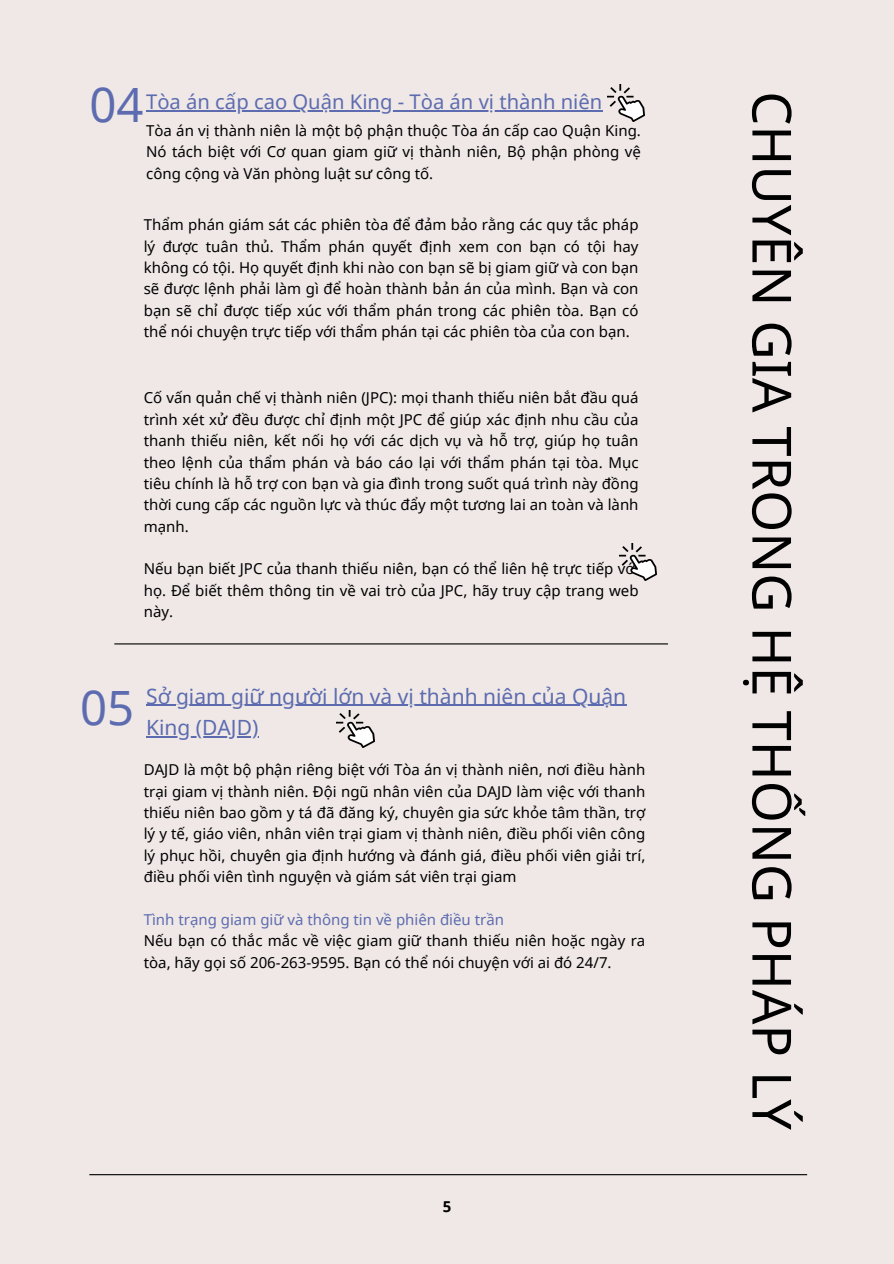
<style>
.page{position:relative;width:894px;height:1264px;background:#fff}
.page>*{position:absolute;margin:0;border:0;box-sizing:border-box;transform-origin:0 0}
.t1{font:54px "Noto Sans";color:#000001}
.t2{font:47.25px "Noto Sans";color:#5d6cb0}
.t3{font:21px "Noto Sans";color:#5d6cb0}
.t4{font:20.25px "Noto Sans";color:#5d6cb0}
.t5{font:15px/21.3px "Noto Sans";color:#000001;text-align:justify}
.t6{font:15px "Noto Sans";color:#5d6cb0}
.t7{font:700 15px "Noto Sans";color:#000001}
</style>
<div class="page">
<div style="left:0;top:0;width:893px;height:1263px;background:#efe8e6"></div>
<hr style="left:114px;top:643px;width:553px;height:1px;background:#000001">
<img style="left:607px;top:85px;width:37px;height:37px">
<hr style="left:146px;top:110px;width:456px;height:1px;background:#5d6cb0">
<hr style="left:146px;top:705px;width:480px;height:1px;background:#5d6cb0">
<hr style="left:146px;top:736px;width:112px;height:1px;background:#5d6cb0">
<img style="left:337px;top:710px;width:37px;height:37px">
<hr style="left:89px;top:1174px;width:718px;height:1px;background:#000001">
<img style="left:619px;top:543px;width:37px;height:37px">
<p class="t2" style="left:89px;top:71px;width:56px">04</p>
<p class="t4" style="left:146px;top:87px;width:457px">Tòa án cấp cao Quận King - Tòa án vị thành niên</p>
<p class="t5" style="left:146px;top:119px;width:496px">Tòa án vị thành niên là một bộ phận thuộc Tòa án cấp cao Quận King.<br>Nó tách biệt với Cơ quan giam giữ vị thành niên, Bộ phận phòng vệ công cộng và Văn phòng luật sư công tố.</p>
<p class="t5" style="left:144px;top:214px;width:496px">Thẩm phán giám sát các phiên tòa để đảm bảo rằng các quy tắc pháp lý được tuân thủ. Thẩm phán quyết định xem con bạn có tội hay không có tội. Họ quyết định khi nào con bạn sẽ bị giam giữ và con bạn sẽ được lệnh phải làm gì để hoàn thành bản án của mình. Bạn và con bạn sẽ chỉ được tiếp xúc với thẩm phán trong các phiên tòa. Bạn có thể nói chuyện trực tiếp với thẩm phán tại các phiên tòa của con bạn.</p>
<p class="t5" style="left:144px;top:387px;width:496px">Cố vấn quản chế vị thành niên (JPC): mọi thanh thiếu niên bắt đầu quá trình xét xử đều được chỉ định một JPC để giúp xác định nhu cầu của thanh thiếu niên, kết nối họ với các dịch vụ và hỗ trợ, giúp họ tuân theo lệnh của thẩm phán và báo cáo lại với thẩm phán tại tòa. Mục tiêu chính là hỗ trợ con bạn và gia đình trong suốt quá trình này đồng thời cung cấp các nguồn lực và thúc đẩy một tương lai an toàn và lành mạnh.</p>
<h1 class="t5" style="left:144px;top:558px;width:496px">Nếu bạn biết JPC của thanh thiếu niên, bạn có thể liên hệ trực tiếp với họ. Để biết thêm thông tin về vai trò của JPC, hãy truy cập trang web này.</h1>
<p class="t2" style="left:80px;top:674px;width:56px">05</p>
<p class="t3" style="left:146px;top:681px;width:481px">Sở giam giữ người lớn và vị thành niên của Quận</p>
<h2 class="t3" style="left:146px;top:712px;width:114px">King (DAJD)</h2>
<p class="t5" style="left:144px;top:758px;width:503px">DAJD là một bộ phận riêng biệt với Tòa án vị thành niên, nơi điều hành trại giam vị thành niên. Đội ngũ nhân viên của DAJD làm việc với thanh thiếu niên bao gồm y tá đã đăng ký, chuyên gia sức khỏe tâm thần, trợ lý y tế, giáo viên, nhân viên trại giam vị thành niên, điều phối viên công lý phục hồi, chuyên gia định hướng và đánh giá, điều phối viên giải trí, điều phối viên tình nguyện và giám sát viên trại giam</p>
<p class="t6" style="left:144px;top:908px;width:362px">Tình trạng giam giữ và thông tin về phiên điều trần</p>
<p class="t5" style="left:144px;top:929px;width:503px">Nếu bạn có thắc mắc về việc giam giữ thanh thiếu niên hoặc ngày ra tòa, hãy gọi số 206-263-9595. Bạn có thể nói chuyện với ai đó 24/7.</p>
<p class="t7" style="left:442px;top:1196px;width:10px">5</p>
<h2 class="t1" style="left:809px;top:91px;width:1040px;rotate:90deg">CHUYÊN GIA TRONG HỆ THỐNG PHÁP LÝ</h2>
</div>
